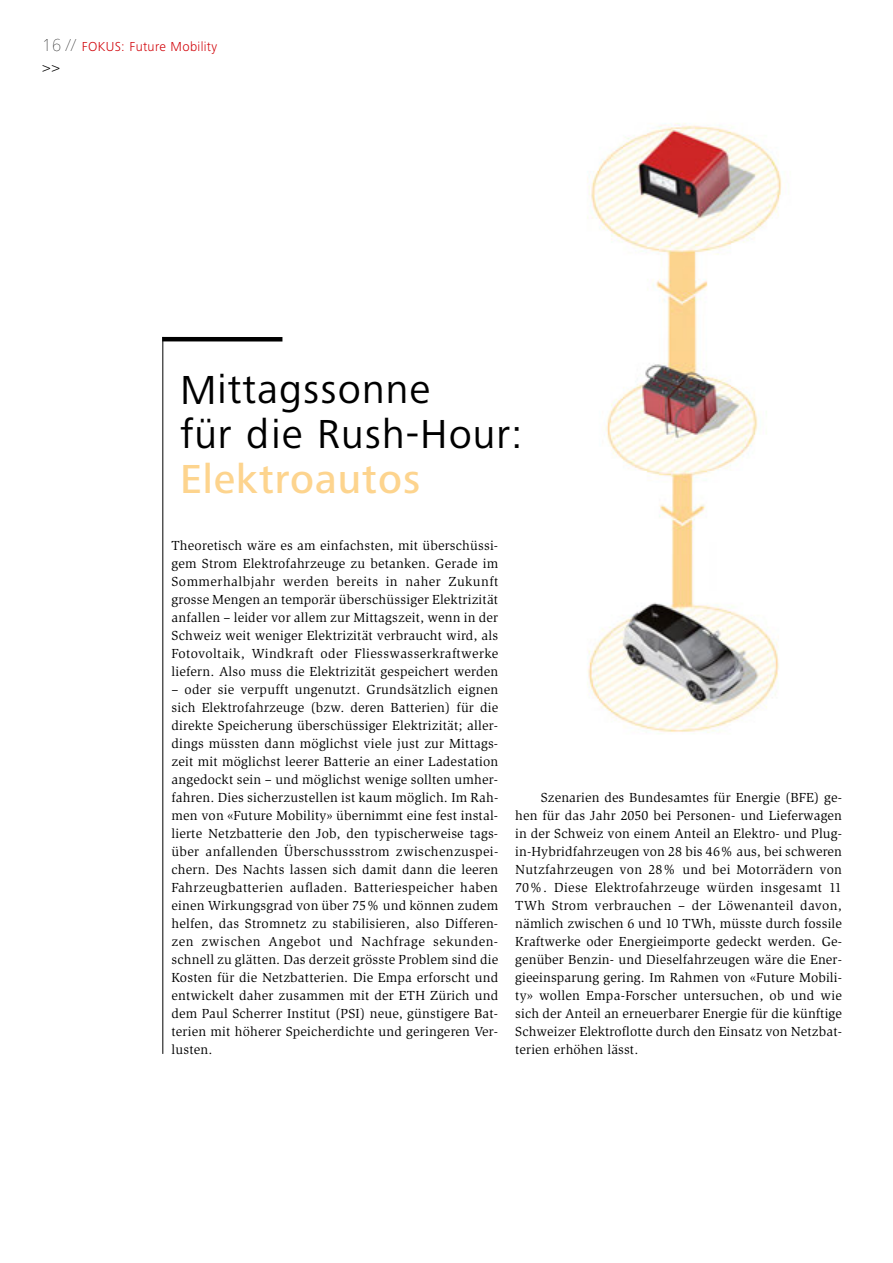
<style>
.page{position:relative;width:893px;height:1263px;background:#fff}
.page>*{position:absolute;margin:0;border:0;box-sizing:border-box;transform-origin:0 0}
.t1{font:42px/45px "Frutiger Next Pro";letter-spacing:.025em;color:#000}
.t2{font:500 42px "Frutiger Next Pro";letter-spacing:.025em;color:#fdd48e}
.t3{font:300 15px "Frutiger Next Pro";color:#000}
.t4{font:13.5px/18px "Slimbach Std";letter-spacing:.015em;color:#000;text-align:justify}
.t5{font:300 13.5px "Frutiger Next Pro";letter-spacing:.025em;color:#d10007}
.s1{font-weight:900;font-size:18px;color:#000}
</style>
<div class="page">
<img style="left:587px;top:123px;width:195px;height:610px">
<hr style="left:162px;top:337px;width:120px;height:4px;background:#000">
<hr style="left:163px;top:337px;width:1px;height:717px;background:#000">
<p class="t5" style="left:43px;top:38px;width:176px"><span class="s1">16 //</span> FOKUS: Future Mobility</p>
<p class="t3" style="left:43px;top:59px;width:19px">&gt;&gt;</p>
<h1 class="t1" style="left:180px;top:367px;width:344px">Mittagssonne<br>für die Rush-Hour:</h1>
<h1 class="t2" style="left:180px;top:455px;width:242px">Elektroautos</h1>
<p class="t4" style="left:171px;top:536px;width:328px">Theoretisch wäre es am einfachsten, mit überschüssi&shy;gem Strom Elektrofahrzeuge zu betanken. Gerade im Sommerhalbjahr werden bereits in naher Zukunft grosse Mengen an temporär überschüssiger Elektrizität anfallen – leider vor allem zur Mittagszeit, wenn in der Schweiz weit weniger Elektrizität verbraucht wird, als Fotovoltaik, Windkraft oder Fliesswasserkraftwerke liefern. Also muss die Elektrizität gespeichert werden</p>
<p class="t4" style="left:171px;top:680px;width:328px">– oder sie verpufft ungenutzt. Grundsätzlich eignen sich Elektrofahrzeuge (bzw. deren Batterien) für die direkte Speicherung überschüssiger Elektrizität; aller&shy;dings müssten dann möglichst viele just zur Mittags&shy;zeit mit möglichst leerer Batterie an einer Ladestation angedockt sein – und möglichst wenige sollten umher&shy;fahren. Dies sicherzustellen ist kaum möglich. Im Rah&shy;men von «Future Mobility» übernimmt eine fest instal&shy;lierte Netzbatterie den Job, den typischerweise tags&shy;über anfallenden Überschussstrom zwischenzuspei&shy;chern. Des Nachts lassen sich damit dann die leeren Fahrzeugbatterien aufladen. Batteriespeicher haben einen Wirkungsgrad von über 75% und können zudem helfen, das Stromnetz zu stabilisieren, also Differen&shy;zen zwischen Angebot und Nachfrage sekunden&shy;schnell zu glätten. Das derzeit grösste Problem sind die Kosten für die Netzbatterien. Die Empa erforscht und entwickelt daher zusammen mit der ETH Zürich und dem Paul Scherrer Institut (PSI) neue, günstigere Bat&shy;terien mit höherer Speicherdichte und geringeren Ver&shy;lusten.</p>
<p class="t4" style="left:515px;top:788px;width:328px;text-indent:26px">Szenarien des Bundesamtes für Energie (BFE) ge&shy;hen für das Jahr 2050 bei Personen- und Lieferwagen in der Schweiz von einem Anteil an Elektro- und Plug&shy;in-Hybridfahrzeugen von 28 bis 46% aus, bei schweren Nutzfahrzeugen von 28% und bei Motorrädern von 70%. Diese Elektrofahrzeuge würden insgesamt 11<br>TWh Strom verbrauchen – der Löwenanteil davon, nämlich zwischen 6 und 10 TWh, müsste durch fossile Kraftwerke oder Energieimporte gedeckt werden. Ge&shy;genüber Benzin- und Dieselfahrzeugen wäre die Ener&shy;gieeinsparung gering. Im Rahmen von «Future Mobili&shy;ty» wollen Empa-Forscher untersuchen, ob und wie sich der Anteil an erneuerbarer Energie für die künftige Schweizer Elektroflotte durch den Einsatz von Netzbat&shy;terien erhöhen lässt.</p>
</div>
